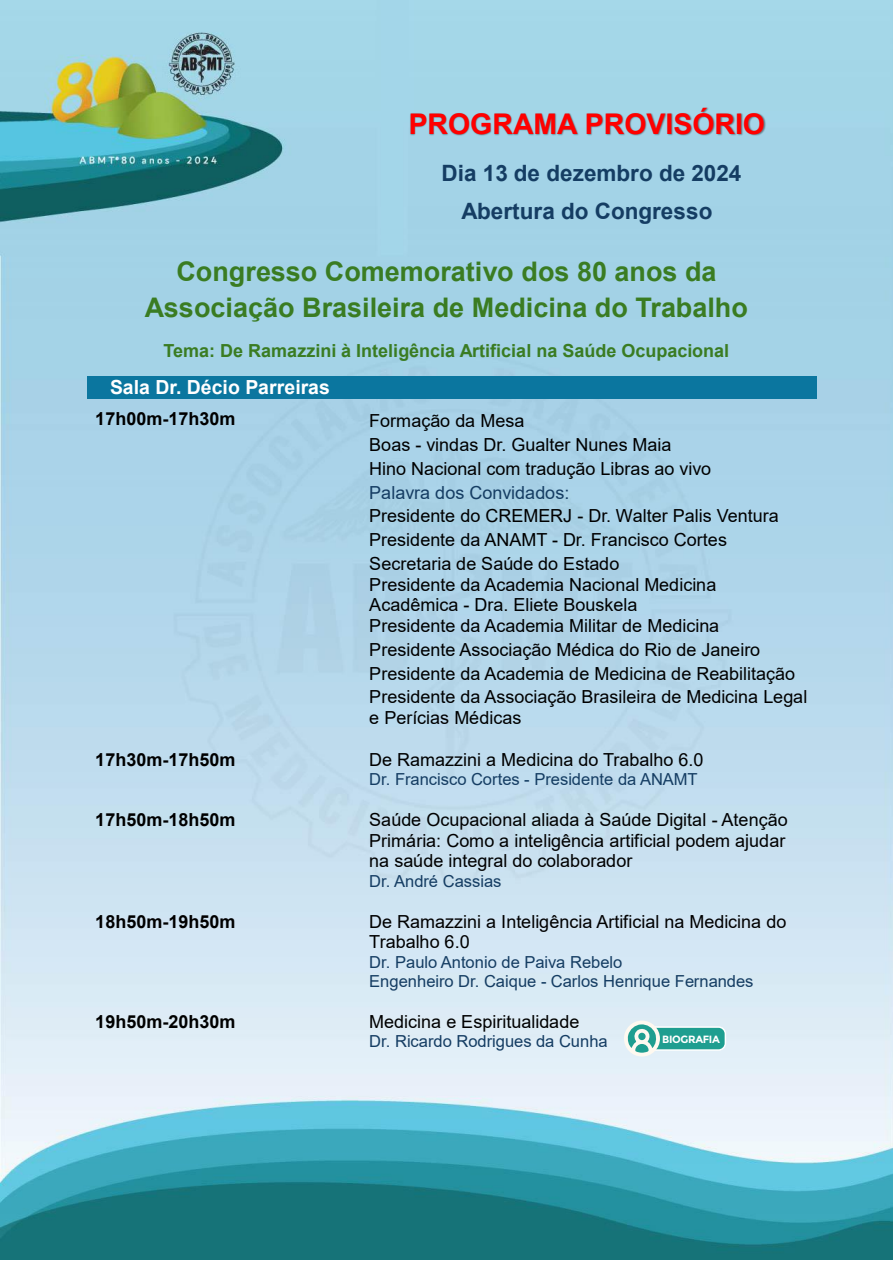
<style>
.page{position:relative;width:893px;height:1263px;background:#fff}
.page>*{position:absolute;margin:0;border:0;box-sizing:border-box;transform-origin:0 0}
.t1{font:700 28.5px "Arial";color:#f00}
.t2{font:700 27px/35.8px "Arial";color:#3a7c22;text-align:center}
.t3{font:700 22.5px/37.8px "Arial";color:#153d63;text-align:center}
.t4{font:700 19.5px "Arial";color:#fff}
.t5{font:18px/23.9px "Arial";color:#000}
.t6{font:700 18px "Arial";letter-spacing:.005em;color:#000}
.t7{font:700 18px "Arial";color:#3a7c22}
.t8{font:18px "Arial";color:#153d63}
.t9{font:16.5px/19.2px "Arial";color:#153d63}
.t10{font:700 10.5px "Montserrat";letter-spacing:-.035em;color:#fff}
.s1{font-style:inherit}
</style>
<div class="page">
<img style="left:1px;top:0;width:892px;height:1260px">
<img style="left:391px;top:98px;width:357px;height:61px">
<img style="left:748px;top:98px;width:52px;height:61px">
<div style="left:87px;top:376px;width:8px;height:22px;background:#0b769f"></div>
<div style="left:353px;top:376px;width:8px;height:22px;background:#0b769f"></div>
<div style="left:95px;top:376px;width:258px;height:22px;background:#0b769f"></div>
<div style="left:361px;top:376px;width:8px;height:22px;background:#0b769f"></div>
<div style="left:808px;top:376px;width:8px;height:22px;background:#0b769f"></div>
<div style="left:369px;top:376px;width:439px;height:22px;background:#0b769f"></div>
<div style="left:648px;top:1027px;width:77px;height:23px;background:#1e9e90;border-radius:7px"></div>
<div style="left:648px;top:1026px;width:78px;height:25px;border:2px solid #fff;border-radius:7px"></div>
<div style="left:624px;top:1020px;width:36px;height:36px;background:#fef9f0;border-radius:50%"></div>
<svg style="left:627px;top:1024px;width:30px;height:29px"></svg>
<div style="left:638px;top:1033px;width:8px;height:7px;background:#1e9e90;border-radius:50%"></div>
<h1 class="t1" style="left:409px;top:104px;width:358px">PROGRAMA PROVISÓRIO</h1>
<p class="t3" style="left:442px;top:155px;width:301px">Dia 13 de dezembro de 2024<br>Abertura do Congresso</p>
<h2 class="t2" style="left:145px;top:254px;width:605px">Congresso Comemorativo dos 80 anos da<br>Associação Brasileira de Medicina do Trabalho</h2>
<p class="t7" style="left:163px;top:338px;width:567px"><span class="s1">Tema:</span> De Ramazzini à Inteligência Artificial na Saúde Ocupacional</p>
<p class="t4" style="left:110px;top:373px;width:221px">Sala Dr. Décio Parreiras</p>
<p class="t6" style="left:95px;top:406px;width:142px">17h00m-17h30m</p>
<p class="t5" style="left:369px;top:409px;width:344px">Formação da Mesa<br>Boas - vindas Dr. Gualter Nunes Maia<br>Hino Nacional com tradução Libras ao vivo</p>
<p class="t8" style="left:369px;top:480px;width:202px">Palavra dos Convidados:</p>
<p class="t5" style="left:369px;top:504px;width:411px">Presidente do CREMERJ - Dr. Walter Palis Ventura<br>Presidente da ANAMT - Dr. Francisco Cortes<br>Secretaria de Saúde do Estado</p>
<p class="t5" style="left:369px;top:574px;width:351px;line-height:20.9px">Presidente da Academia Nacional Medicina<br>Acadêmica - Dra. Eliete Bouskela<br>Presidente da Academia Militar de Medicina</p>
<p class="t5" style="left:369px;top:637px;width:440px">Presidente Associação Médica do Rio de Janeiro<br>Presidente da Academia de Medicina de Reabilitação<br>Presidente da Associação Brasileira de Medicina Legal</p>
<p class="t5" style="left:369px;top:706px;width:154px">e Perícias Médicas</p>
<p class="t6" style="left:95px;top:746px;width:142px">17h30m-17h50m</p>
<p class="t5" style="left:369px;top:747px;width:336px">De Ramazzini a Medicina do Trabalho 6.0</p>
<p class="t9" style="left:369px;top:769px;width:330px">Dr. Francisco Cortes - Presidente da ANAMT</p>
<p class="t6" style="left:95px;top:807px;width:142px">17h50m-18h50m</p>
<p class="t5" style="left:369px;top:809px;width:420px;line-height:20.7px">Saúde Ocupacional aliada à Saúde Digital - Atenção<br>Primária: Como a inteligência artificial podem ajudar na saúde integral do colaborador</p>
<p class="t9" style="left:369px;top:871px;width:134px">Dr. André Cassias</p>
<p class="t6" style="left:95px;top:908px;width:142px">18h50m-19h50m</p>
<p class="t5" style="left:369px;top:911px;width:419px;line-height:20.7px">De Ramazzini a Inteligência Artificial na Medicina do<br>Trabalho 6.0</p>
<p class="t9" style="left:369px;top:952px;width:386px">Dr. Paulo Antonio de Paiva Rebelo<br>Engenheiro Dr. Caique - Carlos Henrique Fernandes</p>
<p class="t6" style="left:95px;top:1009px;width:142px">19h50m-20h30m</p>
<p class="t5" style="left:369px;top:1009px;width:212px">Medicina e Espiritualidade</p>
<p class="t9" style="left:369px;top:1032px;width:240px">Dr. Ricardo Rodrigues da Cunha</p>
<p class="t10" style="left:662px;top:1033px;width:59px">BIOGRAFIA</p>
</div>
